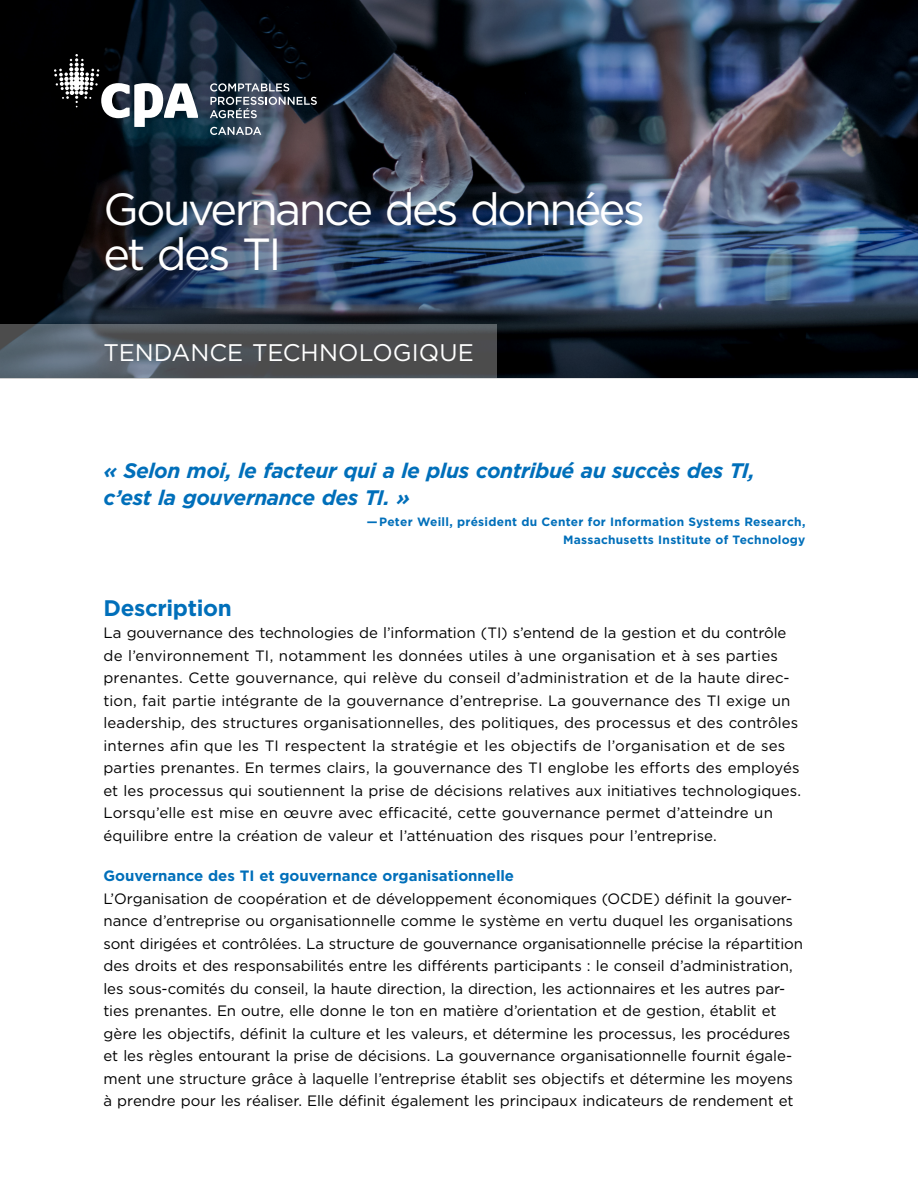
<style>
.page{position:relative;width:918px;height:1188px;background:#fff}
.page>*{position:absolute;margin:0;border:0;box-sizing:border-box;transform-origin:0 0}
.t1{font:45px/45px "Gotham";letter-spacing:-.055em;color:#fff}
.t2{font:24px "Gotham";color:#fff}
.t3{font:700 22.5px "Gotham";letter-spacing:-.015em;color:#006fba}
.t4{font:italic 700 21px/27px "Gotham";letter-spacing:-.025em;color:#006fba}
.t5{font:15px/22.5px "Gotham";color:#000}
.t6{font:700 15px "Gotham";letter-spacing:-.005em;color:#006fba}
.t7{font:700 12px/18px "Gotham";letter-spacing:.02em;color:#006fba;text-align:right}
</style>
<div class="page">
<img style="left:0;top:0;width:918px;height:379px">
<svg style="left:0;top:324px;width:497px;height:54px;background:#52575c"></svg>
<svg style="left:54px;top:54px;width:144px;height:73px"></svg>
<svg style="left:210px;top:83px;width:107px;height:35px;background:#4e5762"></svg>
<svg style="left:210px;top:127px;width:51px;height:8px"></svg>
<h1 class="t1" style="left:104px;top:186px;width:543px">Gouvernance des données et des TI</h1>
<p class="t2" style="left:104px;top:337px;width:372px">TENDANCE TECHNOLOGIQUE</p>
<p class="t4" style="left:104px;top:457px;width:653px">« Selon moi, le facteur qui a le plus contribué au succès des TI, c’est la gouvernance des TI. »</p>
<p class="t7" style="left:367px;top:512px;width:440px">— Peter Weill, président du Center for Information Systems Research,<br>Massachusetts Institute of Technology</p>
<h2 class="t3" style="left:104px;top:593px;width:130px">Description</h2>
<p class="t5" style="left:104px;top:621px;width:699px">La gouvernance des technologies de l’information (TI) s’entend de la gestion et du contrôle de l’environnement TI, notamment les données utiles à une organisation et à ses parties prenantes. Cette gouvernance, qui relève du conseil d’administration et de la haute direc&shy;tion, fait partie intégrante de la gouvernance d’entreprise. La gouvernance des TI exige un leadership, des structures organisationnelles, des politiques, des processus et des contrôles internes afn que les TI respectent la stratégie et les objectifs de l’organisation et de ses parties prenantes. En termes clairs, la gouvernance des TI englobe les eforts des employés et les processus qui soutiennent la prise de décisions relatives aux initiatives technologiques.<br>Lorsqu’elle est mise en œuvre avec efcacité, cette gouvernance permet d’atteindre un équilibre entre la création de valeur et l’atténuation des risques pour l’entreprise.</p>
<h3 class="t6" style="left:104px;top:866px;width:412px">Gouvernance des TI et gouvernance organisationnelle</h3>
<p class="t5" style="left:104px;top:887px;width:701px">L’Organisation de coopération et de développement économiques (OCDE) défnit la gouver&shy;nance d’entreprise ou organisationnelle comme le système en vertu duquel les organisations sont dirigées et contrôlées. La structure de gouvernance organisationnelle précise la répartition des droits et des responsabilités entre les diférents participants : le conseil d’administration, les sous-comités du conseil, la haute direction, la direction, les actionnaires et les autres par&shy;ties prenantes. En outre, elle donne le ton en matière d’orientation et de gestion, établit et gère les objectifs, défnit la culture et les valeurs, et détermine les processus, les procédures et les règles entourant la prise de décisions. La gouvernance organisationnelle fournit égale&shy;ment une structure grâce à laquelle l’entreprise établit ses objectifs et détermine les moyens à prendre pour les réaliser. Elle défnit également les principaux indicateurs de rendement et</p>
</div>
